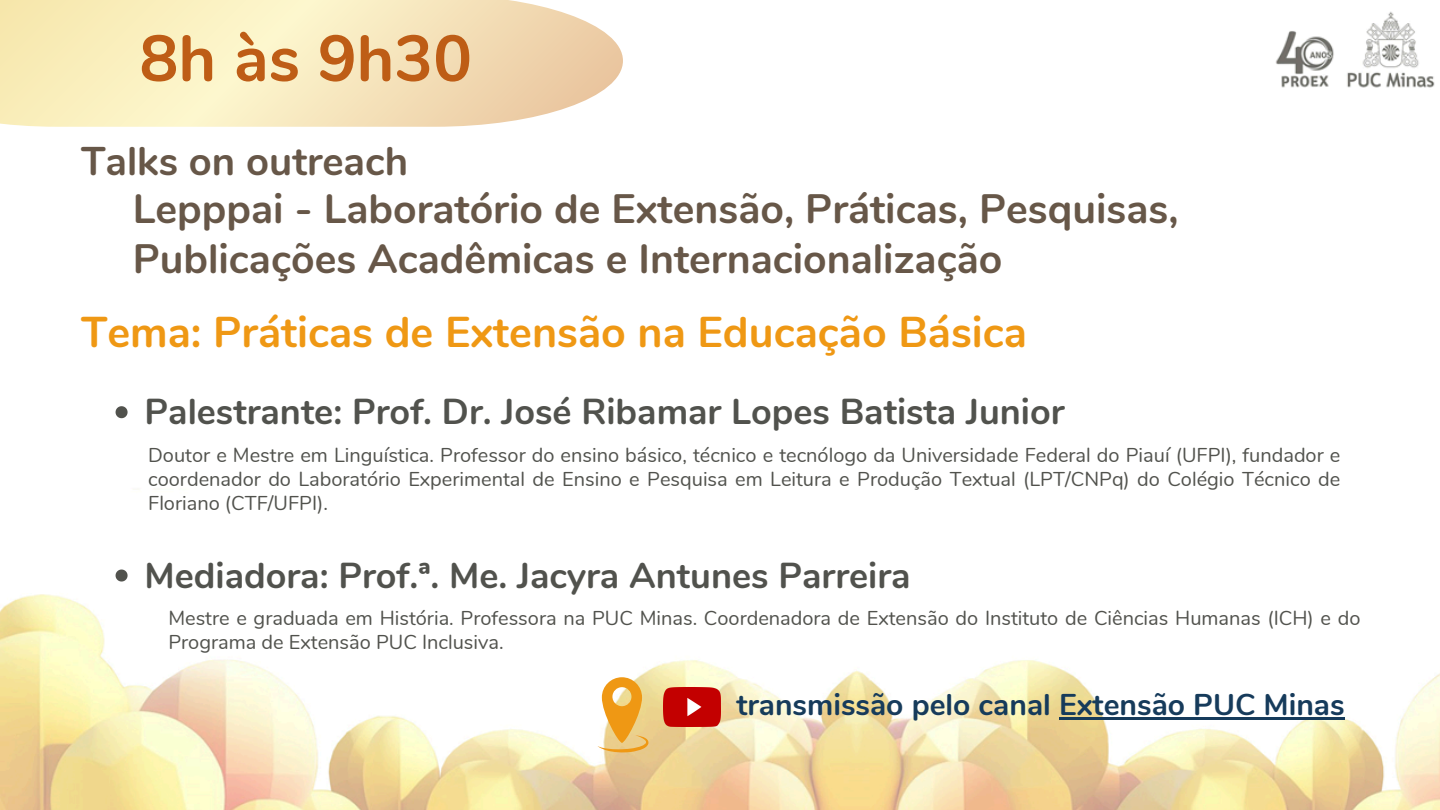
<style>
.page{position:relative;width:1440px;height:810px;background:#fff}
.page>*{position:absolute;margin:0;border:0;box-sizing:border-box;transform-origin:0 0}
.t1{font:700 64.8px "Nunito";color:#be5d16}
.t2{font:700 43px "Nunito";color:#ef9814}
.t3{font:700 41px/50.2px "Nunito";color:#675748}
.t4{font:700 40px "Nunito";color:#675748}
.t5{font:700 36px "Nunito";color:#51524d}
.t6{font:700 30px "Nunito";color:#163b5b}
.t7{font:20px/24px "Nunito";color:#51524d}
</style>
<div class="page">
<img style="left:0;top:11px;width:1440px;height:799px">
<div style="left:0;top:0;width:1071px;height:121px;background:#fff"></div>
<svg style="left:0;top:0;width:623px;height:127px;background:#f7e8bf"></svg>
<svg style="left:116px;top:570px;width:12px;height:12px"></svg>
<svg style="left:116px;top:406px;width:12px;height:12px"></svg>
<img style="left:664px;top:687px;width:56px;height:40px">
<hr style="left:1059px;top:717px;width:286px;height:3px;background:#163b5b">
<svg style="left:598px;top:677px;width:50px;height:75px"></svg>
<h1 class="t1" style="left:139px;top:15px;width:334px">8h às 9h30</h1>
<h2 class="t4" style="left:81px;top:135px;width:329px">Talks on outreach</h2>
<h2 class="t3" style="left:133px;top:184px;width:1047px">Lepppai - Laboratório de Extensão, Práticas, Pesquisas,<br>Publicações Acadêmicas e Internacionalização</h2>
<h2 class="t2" style="left:81px;top:303px;width:948px">Tema: Práticas de Extensão na Educação Básica</h2>
<p class="t5" style="left:145px;top:388px;width:922px">Palestrante: Prof. Dr. José Ribamar Lopes Batista Junior</p>
<p class="t7" style="left:148px;top:443px;width:1194px;text-align:justify">Doutor e Mestre em Linguística. Professor do ensino básico, técnico e tecnólogo da Universidade Federal do Piauí (UFPI), fundador e coordenador do Laboratório Experimental de Ensino e Pesquisa em Leitura e Produção Textual (LPT/CNPq) do Colégio Técnico de Floriano (CTF/UFPI).</p>
<p class="t5" style="left:145px;top:551px;width:768px">Mediadora: Prof.ª. Me. Jacyra Antunes Parreira</p>
<p class="t7" style="left:168px;top:606px;width:1194px">Mestre e graduada em História. Professora na PUC Minas. Coordenadora de Extensão do Instituto de Ciências Humanas (ICH) e do<br>Programa de Extensão PUC Inclusiva.</p>
<p class="t6" style="left:736px;top:685px;width:610px">transmissão pelo canal Extensão PUC Minas</p>
</div>
